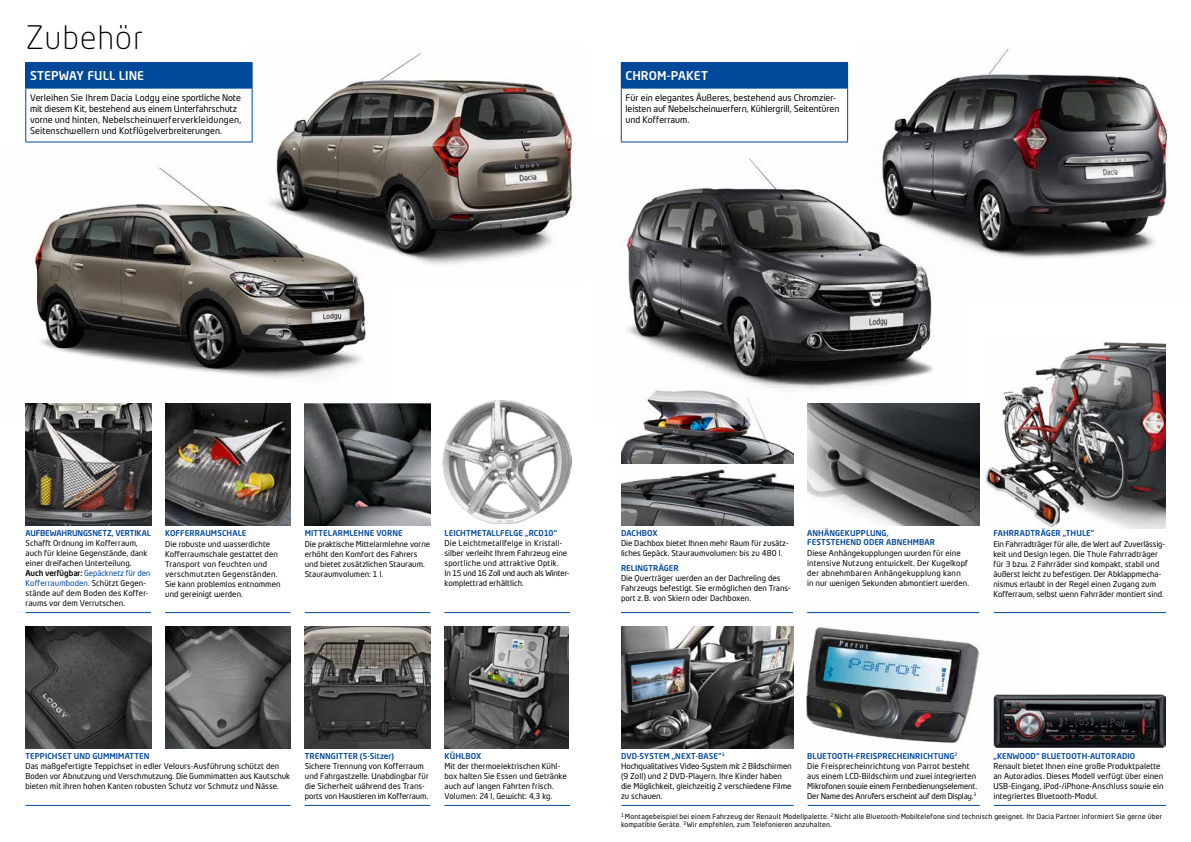
<style>
.page{position:relative;width:1191px;height:842px;background:#fff}
.page>*{position:absolute;margin:0;border:0;box-sizing:border-box;transform-origin:0 0}
.t1{font:300 32px "Neo Tech Dacia";letter-spacing:.045em;color:#000}
.t2{font:500 12px "Neo Tech Dacia";letter-spacing:.005em;color:#fff}
.t3{font:9px/11px "Neo Tech Dacia";color:#000}
.t4{font:8px/10px "Neo Tech Dacia";letter-spacing:.005em;color:#000}
.t5{font:500 8px/9px "Neo Tech Dacia";letter-spacing:.005em;color:#00489a}
.t6{font:500 8px "Neo Tech Dacia";letter-spacing:-.02em;color:#00489a}
.t7{font:7px/8px "Neo Tech Dacia";letter-spacing:.025em;color:#000}
.s1{font-weight:500}
.s2{color:#00489a}
.s3{font-weight:500;color:#00489a}
</style>
<div class="page">
<img style="left:241px;top:53px;width:334px;height:212px">
<img style="left:165px;top:626px;width:126px;height:122px">
<img style="left:758px;top:612px;width:283px;height:137px">
<img style="left:26px;top:626px;width:125px;height:122px">
<img style="left:621px;top:626px;width:172px;height:122px">
<img style="left:444px;top:626px;width:124px;height:122px">
<img style="left:443px;top:401px;width:128px;height:123px">
<img style="left:305px;top:626px;width:125px;height:122px">
<img style="left:993px;top:694px;width:172px;height:54px">
<img style="left:165px;top:418px;width:126px;height:107px">
<img style="left:26px;top:418px;width:125px;height:107px">
<img style="left:305px;top:404px;width:125px;height:122px">
<hr style="left:621px;top:612px;width:172px;height:1px;background:#00489a">
<hr style="left:807px;top:612px;width:172px;height:1px;background:#00489a">
<hr style="left:994px;top:612px;width:172px;height:1px;background:#00489a">
<hr style="left:994px;top:805px;width:172px;height:1px;background:#00489a">
<hr style="left:807px;top:805px;width:172px;height:1px;background:#00489a">
<hr style="left:621px;top:805px;width:172px;height:1px;background:#00489a">
<hr style="left:26px;top:805px;width:265px;height:1px;background:#00489a">
<hr style="left:305px;top:805px;width:125px;height:1px;background:#00489a">
<hr style="left:305px;top:612px;width:125px;height:1px;background:#00489a">
<hr style="left:26px;top:612px;width:125px;height:1px;background:#00489a">
<hr style="left:444px;top:805px;width:126px;height:1px;background:#00489a">
<hr style="left:444px;top:612px;width:126px;height:1px;background:#00489a">
<hr style="left:165px;top:612px;width:126px;height:1px;background:#00489a">
<img style="left:25px;top:147px;width:367px;height:271px">
<img style="left:621px;top:469px;width:172px;height:57px">
<img style="left:621px;top:420px;width:172px;height:43px">
<img style="left:807px;top:404px;width:172px;height:122px">
<img style="left:985px;top:342px;width:181px;height:187px">
<img style="left:887px;top:49px;width:281px;height:210px">
<img style="left:620px;top:141px;width:347px;height:279px">
<div style="left:26px;top:63px;width:226px;height:25px;background:#00489a"></div>
<hr style="left:26px;top:88px;width:1px;height:54px;background:#00489a">
<hr style="left:252px;top:88px;width:1px;height:54px;background:#00489a">
<hr style="left:26px;top:62px;width:226px;height:1px;background:#00489a">
<svg style="left:252px;top:63px;width:1px;height:25px"></svg>
<hr style="left:26px;top:88px;width:226px;height:1px;background:#00489a">
<hr style="left:26px;top:142px;width:226px;height:1px;background:#00489a">
<div style="left:621px;top:63px;width:226px;height:25px;background:#00489a"></div>
<hr style="left:621px;top:88px;width:1px;height:54px;background:#00489a">
<hr style="left:847px;top:88px;width:1px;height:54px;background:#00489a">
<hr style="left:621px;top:62px;width:227px;height:1px;background:#00489a">
<svg style="left:847px;top:63px;width:1px;height:25px"></svg>
<hr style="left:621px;top:88px;width:227px;height:1px;background:#00489a">
<hr style="left:621px;top:142px;width:227px;height:1px;background:#00489a">
<h1 class="t1" style="left:26px;top:18px;width:119px">Zubehör</h1>
<h2 class="t2" style="left:30px;top:67px;width:116px">STEPWAY FULL LINE</h2>
<p class="t3" style="left:30px;top:92px;width:213px">Verleihen Sie Ihrem Dacia Lodgy eine sportliche Note mit diesem Kit, bestehend aus einem Unterfahrschutz vorne und hinten, Nebelscheinwerferverkleidungen, Seitenschwellern und Kotflügelverbreiterungen.</p>
<h2 class="t2" style="left:625px;top:67px;width:84px">CHROM-PAKET</h2>
<p class="t3" style="left:625px;top:92px;width:215px">Für ein elegantes Äußeres, bestehend aus Chromzier&shy;leisten auf Nebelscheinwerfern, Kühlergrill, Seitentüren und Kofferraum.</p>
<p class="t6" style="left:26px;top:528px;width:127px">AUFBEWAHRUNGSNETZ, VERTIKAL</p>
<p class="t4" style="left:26px;top:538px;width:126px">Schafft Ordnung im Kofferraum, auch für kleine Gegenstände, dank einer dreifachen Unterteilung.<br><span class="s1">Auch verfügbar:</span> <span class="s2">Gepäcknetz für den<br>Kofferraumboden.</span> Schützt Gegen&shy;stände auf dem Boden des Koffer&shy;raums vor dem Verrutschen.</p>
<p class="t5" style="left:165px;top:528px;width:83px">KOFFERRAUMSCHALE</p>
<p class="t4" style="left:165px;top:539px;width:117px">Die robuste und wasserdichte<br>Kofferraumschale gestattet den<br>Transport von feuchten und verschmutzten Gegenständen.<br>Sie kann problemlos entnommen und gereinigt werden.</p>
<p class="t5" style="left:305px;top:528px;width:99px">MITTELARMLEHNE VORNE</p>
<p class="t4" style="left:305px;top:539px;width:127px">Die praktische Mittelarmlehne vorne erhöht den Komfort des Fahrers und bietet zusätzlichen Stauraum.<br>Stauraumvolumen: 1 l.</p>
<p class="t5" style="left:444px;top:529px;width:114px">LEICHTMETALLFELGE „RCD10“</p>
<p class="t4" style="left:444px;top:538px;width:127px">Die Leichtmetallfelge in Kristall&shy;silber verleiht Ihrem Fahrzeug eine sportliche und attraktive Optik.<br>In 15 und 16 Zoll und auch als Winter&shy;komplettrad erhältlich.</p>
<p class="t5" style="left:621px;top:528px;width:38px">DACHBOX</p>
<p class="t4" style="left:621px;top:538px;width:169px">Die Dachbox bietet Ihnen mehr Raum für zusätz&shy;liches Gepäck. Stauraumvolumen: bis zu 480 l.</p>
<p class="t5" style="left:621px;top:563px;width:59px">RELINGTRÄGER</p>
<p class="t4" style="left:621px;top:573px;width:171px">Die Querträger werden an der Dachreling des<br>Fahrzeugs befestigt. Sie ermöglichen den Trans&shy;port z.B. von Skiern oder Dachboxen.</p>
<p class="t5" style="left:807px;top:528px;width:129px">ANHÄNGEKUPPLUNG,<br>FESTSTEHEND ODER ABNEHMBAR</p>
<p class="t4" style="left:807px;top:548px;width:163px">Diese Anhängekupplungen wurden für eine intensive Nutzung entwickelt. Der Kugelkopf der abnehmbaren Anhängekupplung kann in nur wenigen Sekunden abmontiert werden.</p>
<p class="t5" style="left:993px;top:528px;width:102px">FAHRRADTRÄGER „THULE“</p>
<p class="t4" style="left:993px;top:539px;width:173px">Ein Fahrradträger für alle, die Wert auf Zuverlässig&shy;keit und Design legen. Die Thule Fahrradträger für 3 bzw. 2 Fahrräder sind kompakt, stabil und äußerst leicht zu befestigen. Der Abklappmecha&shy;nismus erlaubt in der Regel einen Zugang zum Kofferraum, selbst wenn Fahrräder montiert sind.</p>
<p class="t5" style="left:26px;top:751px;width:126px">TEPPICHSET UND GUMMIMATTEN</p>
<p class="t4" style="left:26px;top:761px;width:266px">Das maßgefertigte Teppichset in edler Velours-Ausführung schützt den<br>Boden vor Abnutzung und Verschmutzung. Die Gummimatten aus Kautschuk bieten mit ihren hohen Kanten robusten Schutz vor Schmutz und Nässe.</p>
<p class="t5" style="left:305px;top:751px;width:91px">TRENNGITTER (5-Sitzer)</p>
<p class="t4" style="left:305px;top:761px;width:126px">Sichere Trennung von Kofferraum und Fahrgastzelle. Unabdingbar für die Sicherheit während des Trans&shy;ports von Haustieren im Kofferraum.</p>
<p class="t5" style="left:444px;top:751px;width:38px">KÜHLBOX</p>
<p class="t4" style="left:444px;top:761px;width:124px">Mit der thermoelektrischen Kühl&shy;box halten Sie Essen und Getränke auch auf langen Fahrten frisch.<br>Volumen: 24 l, Gewicht: 4,3 kg.</p>
<p class="t4" style="left:807px;top:751px;width:171px"><span class="s3">BLUETOOTH-FREISPRECHEINRICHTUNG</span><sup>2<br></sup>Die Freisprecheinrichtung von Parrot besteht aus einem LCD-Bildschirm und zwei integrierten Mikrofonen sowie einem Fernbedienungselement.<br>Der Name des Anrufers erscheint auf dem Display.<sup>3</sup></p>
<p class="t5" style="left:993px;top:751px;width:143px">„KENWOOD“ BLUETOOTH-AUTORADIO</p>
<p class="t4" style="left:993px;top:761px;width:171px">Renault bietet Ihnen eine große Produktpalette an Autoradios. Dieses Modell verfügt über einen USB-Eingang, iPod-/iPhone-Anschluss sowie ein integriertes Bluetooth-Modul.</p>
<p class="t4" style="left:621px;top:751px;width:172px"><span class="s3">DVD-SYSTEM „NEXT-BASE“</span><sup>1<br></sup>Hochqualitatives Video-System mit 2 Bildschirmen (9 Zoll) und 2 DVD-Playern. Ihre Kinder haben die Möglichkeit, gleichzeitig 2 verschiedene Filme zu schauen.</p>
<p class="t7" style="left:621px;top:812px;width:543px"><sup>1</sup> Montagebeispiel bei einem Fahrzeug der Renault Modellpalette. <sup>2</sup> Nicht alle Bluetooth-Mobiltelefone sind technisch geeignet. Ihr Dacia Partner informiert Sie gerne über kompatible Geräte. <sup>3</sup> Wir empfehlen, zum Telefonieren anzuhalten.</p>
</div>
